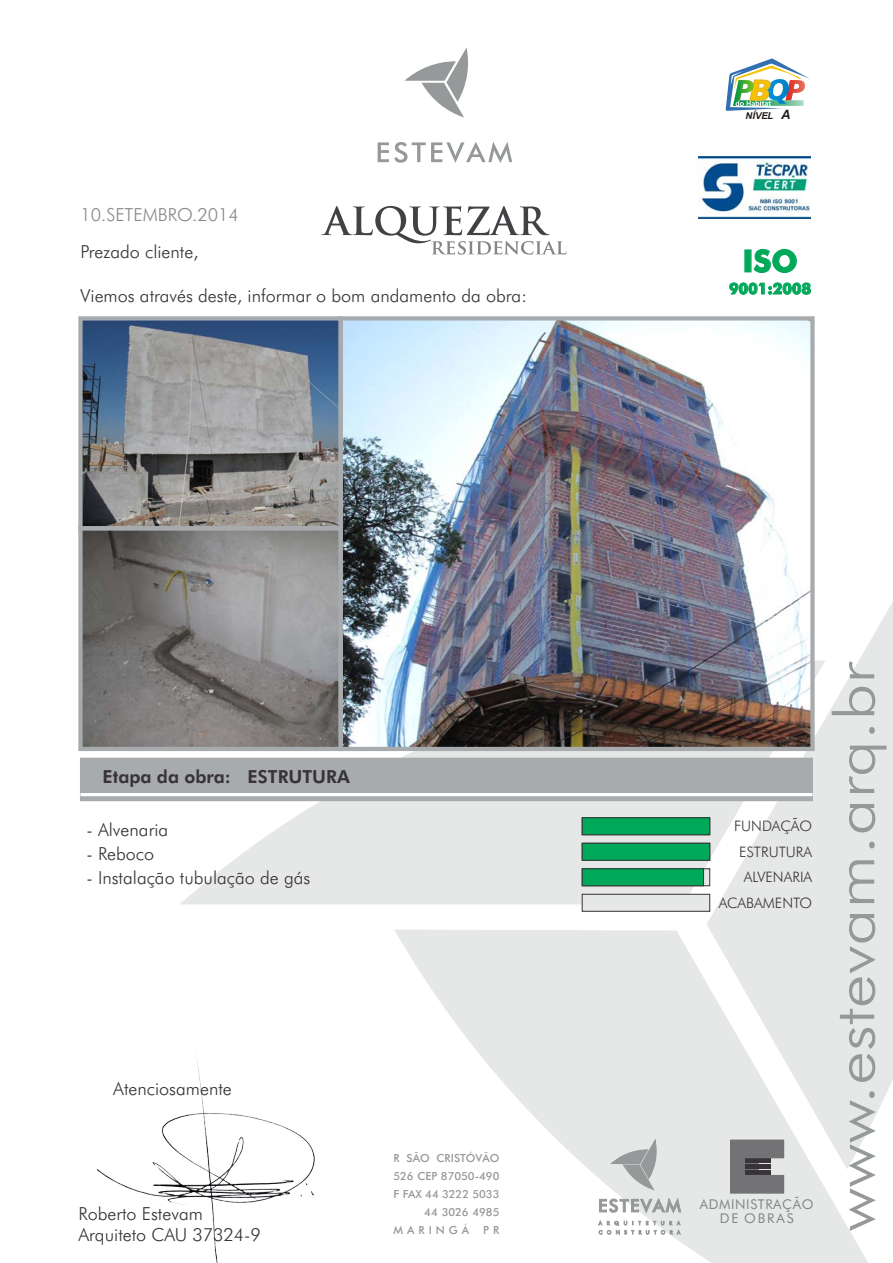
<style>
.page{position:relative;width:893px;height:1263px;background:#fff}
.page>*{position:absolute;margin:0;border:0;box-sizing:border-box;transform-origin:0 0}
.t1{font:300 56.25px "Futura BT";color:#969999;scale:1.21 1}
.t2{font:700 30.75px "Futura BT";color:#00a859}
.t3{font:300 18px/21.6px "Futura BT";color:#383336}
.t4{font:300 18px/37px "Futura BT";color:#858787}
.t5{font:800 18px "Futura BT";color:#383336}
.t6{font:700 15.45px "Futura BT";color:#00a859}
.t7{font:300 14.4px/25.5px "Futura BT";color:#383336;text-align:right}
.t8{font:13.5px/14px "Futura BT";letter-spacing:.045em;color:#858787;text-align:center}
.t9{font:500 11.1px "Futura BT";color:#969999}
.t10{font:500 11.1px "Futura BT";letter-spacing:.355em;color:#969999}
.t11{font:italic 700 9.45px "Arial";color:#1f1a17}
.s1{color:#383336}
.s2{font-size:12.9px}
</style>
<div class="page">
<svg style="left:179px;top:751px;width:527px;height:153px;fill:#e6e8e8"></svg>
<svg style="left:706px;top:602px;width:187px;height:528px;fill:#e6e8e8"></svg>
<svg style="left:395px;top:929px;width:473px;height:334px;fill:#e6e8e8"></svg>
<img style="left:96px;top:1056px;width:219px;height:207px">
<svg style="left:404px;top:48px;width:64px;height:70px"></svg>
<svg style="left:378px;top:142px;width:134px;height:21px"></svg>
<div style="left:731px;top:1158px;width:27px;height:17px;background:#737375"></div>
<div style="left:730px;top:1158px;width:28px;height:17px;border:1px solid #737375"></div>
<div style="left:745px;top:1170px;width:26px;height:5px;background:#383336"></div>
<div style="left:745px;top:1164px;width:26px;height:5px;background:#383336"></div>
<svg style="left:745px;top:1158px;width:26px;height:4px"></svg>
<div style="left:731px;top:1140px;width:53px;height:18px;background:#737375"></div>
<div style="left:731px;top:1175px;width:53px;height:18px;background:#737375"></div>
<svg style="left:599px;top:1198px;width:82px;height:15px"></svg>
<svg style="left:611px;top:1139px;width:47px;height:51px;background:#c5c7c7"></svg>
<svg style="left:598px;top:1221px;width:83px;height:14px"></svg>
<svg style="left:726px;top:58px;width:84px;height:53px"></svg>
<img style="left:699px;top:156px;width:112px;height:63px">
<svg style="left:754px;top:249px;width:43px;height:24px"></svg>
<svg style="left:729px;top:283px;width:82px;height:12px"></svg>
<div style="left:80px;top:758px;width:732px;height:43px;background:#a8abad"></div>
<hr style="left:80px;top:793px;width:732px;height:3px;background:#fff">
<div style="left:582px;top:869px;width:128px;height:17px;background:#e6e8e8"></div>
<div style="left:582px;top:868px;width:128px;height:18px;border:1px solid #383336"></div>
<div style="left:582px;top:894px;width:128px;height:17px;background:#e6e8e8"></div>
<div style="left:582px;top:894px;width:128px;height:17px;border:1px solid #383336"></div>
<svg style="left:321px;top:206px;width:245px;height:49px"></svg>
<div style="left:582px;top:818px;width:128px;height:17px;background:#00a859"></div>
<div style="left:582px;top:817px;width:128px;height:18px;border:1px solid #383336"></div>
<div style="left:582px;top:843px;width:128px;height:17px;background:#00a859"></div>
<div style="left:582px;top:843px;width:128px;height:17px;border:1px solid #383336"></div>
<div style="left:582px;top:869px;width:121px;height:17px;background:#00a859"></div>
<div style="left:582px;top:868px;width:122px;height:18px;border:1px solid #383336"></div>
<img style="left:344px;top:321px;width:466px;height:425px">
<img style="left:83px;top:321px;width:255px;height:204px">
<img style="left:83px;top:531px;width:255px;height:215px">
<div style="left:78px;top:526px;width:265px;height:225px;border:4px solid #a8abad"></div>
<div style="left:78px;top:316px;width:265px;height:214px;border:4px solid #a8abad"></div>
<div style="left:339px;top:316px;width:476px;height:435px;border:4px solid #a8abad"></div>
<p class="t4" style="left:80px;top:196px;width:160px">10.SETEMBRO.2014<br><span class="s1">Prezado cliente,</span></p>
<p class="t3" style="left:81px;top:284px;width:448px">Viemos através deste, informar o bom andamento da obra:</p>
<p class="t5" style="left:102px;top:766px;width:249px">Etapa da obra: ESTRUTURA</p>
<p class="t3" style="left:87px;top:818px;width:83px">- Alvenaria</p>
<p class="t3" style="left:87px;top:843px;width:69px">- Reboco</p>
<p class="t3" style="left:87px;top:867px;width:225px">- Instalação tubulação de gás</p>
<p class="t3" style="left:113px;top:1078px;width:120px">Atenciosamente</p>
<p class="t3" style="left:79px;top:1202px;width:184px">Roberto Estevam<br>Arquiteto CAU 37324-9</p>
<p class="t9" style="left:393px;top:1151px;width:107px">R SÃO CRISTÓVÃO</p>
<p class="t9" style="left:393px;top:1169px;width:107px">526 CEP 87050-490</p>
<p class="t9" style="left:393px;top:1187px;width:107px">F FAX 44 3222 5033</p>
<p class="t9" style="left:424px;top:1205px;width:77px">44 3026 4985</p>
<p class="t10" style="left:393px;top:1223px;width:77px">MARINGÁ</p>
<p class="t9" style="left:483px;top:1223px;width:18px">P R</p>
<p class="t11" style="left:746px;top:110px;width:46px">NÍVEL <span class="s2">A</span></p>
<p class="t2" style="left:742px;top:242px;width:57px">ISO</p>
<p class="t6" style="left:729px;top:279px;width:84px">9001:2008</p>
<p class="t7" style="left:719px;top:813px;width:95px">FUNDAÇÃO<br>ESTRUTURA<br>ALVENARIA<br>ACABAMENTO</p>
<p class="t8" style="left:700px;top:1197px;width:115px">ADMINISTRAÇÃO<br>DE OBRAS</p>
<p class="t1" style="left:820px;top:1232px;width:473px;rotate:-90deg">www.estevam.arq.br</p>
</div>
